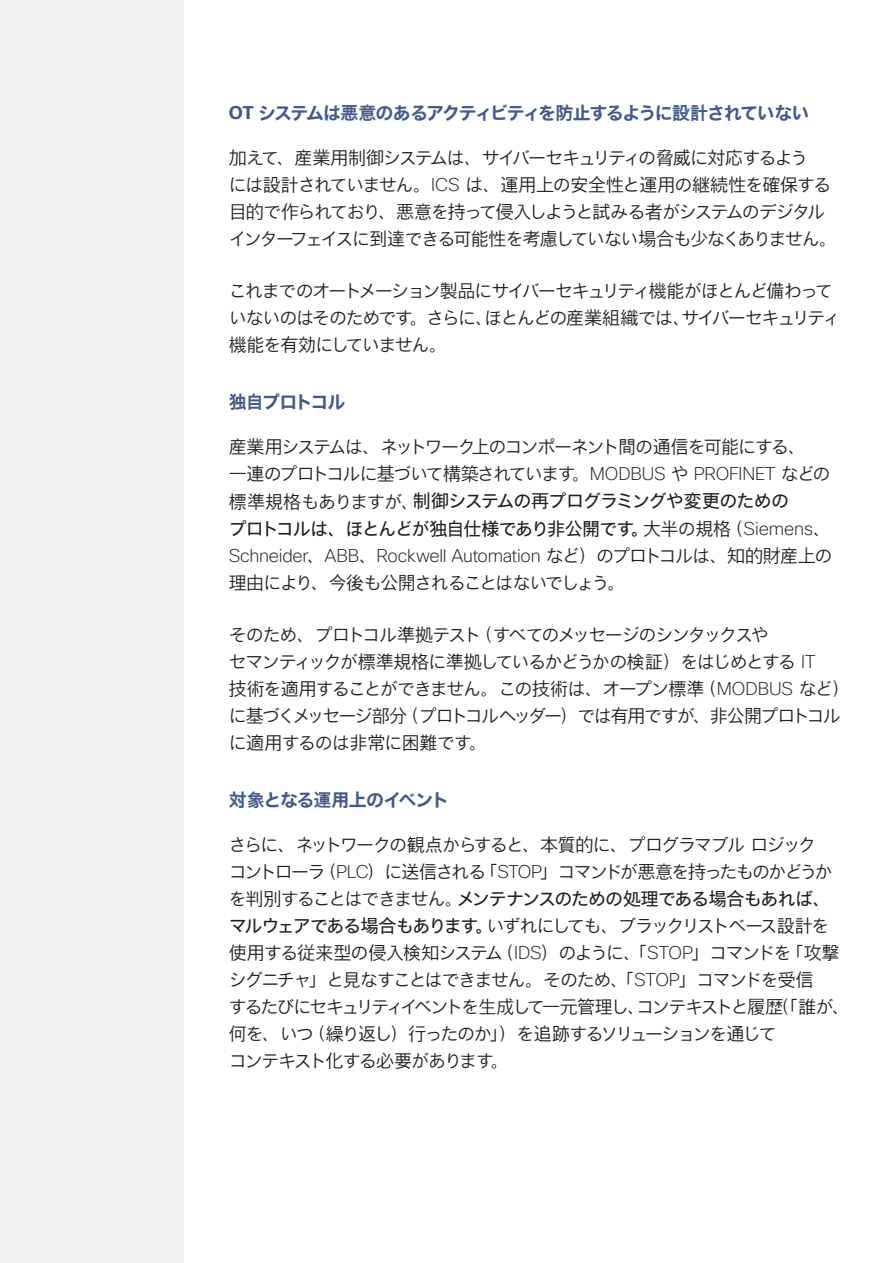
<style>
.page{position:relative;width:893px;height:1263px;background:#fff}
.page>*{position:absolute;margin:0;border:0;box-sizing:border-box;transform-origin:0 0}
.Paragraph_Style5{font:18px/27px "Cisco Sans JPN Light";letter-spacing:-.075em;color:#231f20}
.Paragraph_Style1{font:18px/27px "Cisco Sans JPN Light";letter-spacing:-.095em;color:#231f20}
.Paragraph_Style7{font:18px/27px "Cisco Sans JPN Light";letter-spacing:-.08em;color:#231f20}
.Paragraph_Style14{font:18px "Cisco Sans JPN Bold";letter-spacing:-.07em;color:#435b88}
.Paragraph_Style5-2{font:18px "Cisco Sans JPN Bold";letter-spacing:-.06em;color:#435b88}
.Paragraph_Style5-3{font:18px "Cisco Sans JPN Bold";letter-spacing:-.08em;color:#435b88}
.s1{font-family:"Cisco Sans TT";font-weight:700}
.s2{font-family:"Cisco Sans TT";font-weight:200}
.s3{font-family:"Cisco Sans JPN"}
</style>
<div class="page">
<div style="left:0;top:0;width:184px;height:1263px;background:#eff0f0"></div>
<p class="Paragraph_Style14" style="left:229px;top:101px;width:582px"><span class="s1">OT</span> システムは悪意のあるアクティビティを防止するように設計されていない</p>
<p class="Paragraph_Style5" style="left:229px;top:145px;width:610px">加えて、産業用制御システムは、サイバーセキュリティの脅威に対応するよう<br>には設計されていません。<span class="s2">ICS</span> は、運用上の安全性と運用の継続性を確保する目的で作られており、悪意を持って侵入しようと試みる者がシステムのデジタルインターフェイスに到達できる可能性を考慮していない場合も少なくありません。</p>
<p class="Paragraph_Style7" style="left:229px;top:279px;width:613px">これまでのオートメーション製品にサイバーセキュリティ機能がほとんど備わっていないのはそのためです。さらに、ほとんどの産業組織では、サイバーセキュリティ機能を有効にしていません。</p>
<p class="Paragraph_Style5-3" style="left:229px;top:390px;width:118px">独自プロトコル</p>
<p class="Paragraph_Style5" style="left:229px;top:435px;width:605px">産業用システムは、ネットワーク上のコンポーネント間の通信を可能にする、<br>一連のプロトコルに基づいて構築されています。<span class="s2">MODBUS</span> や <span class="s2">PROFINET</span> などの標準規格もありますが、<span class="s3">制御システムの再プログラミングや変更のための<br>プロトコルは、ほとんどが独自仕様であり非公開です。</span>大半の規格（<span class="s2">Siemens</span>、<span class="s2">Schneider</span>、<span class="s2">ABB</span>、<span class="s2">Rockwell Automation</span> など）のプロトコルは、知的財産上の理由により、今後も公開されることはないでしょう。</p>
<p class="Paragraph_Style7" style="left:229px;top:622px;width:622px">そのため、プロトコル準拠テスト（すべてのメッセージのシンタックスや<br>セマンティックが標準規格に準拠しているかどうかの検証）をはじめとする <span class="s2">IT<br></span>技術を適用することができません。この技術は、オープン標準（<span class="s2">MODBUS</span> など）に基づくメッセージ部分（プロトコルヘッダー）では有用ですが、非公開プロトコルに適用するのは非常に困難です。</p>
<p class="Paragraph_Style5-2" style="left:229px;top:788px;width:222px">対象となる運用上のイベント</p>
<p class="Paragraph_Style1" style="left:229px;top:832px;width:622px">さらに、ネットワークの観点からすると、本質的に、プログラマブルロジック<br>コントローラ（<span class="s2">PLC</span>）に送信される「<span class="s2">STOP</span>」コマンドが悪意を持ったものかどうかを判別することはできません。<span class="s3">メンテナンスのための処理である場合もあれば、マルウェアである場合もあります。</span>いずれにしても、ブラックリストベース設計を使用する従来型の侵入検知システム（<span class="s2">IDS</span>）のように、「<span class="s2">STOP</span>」コマンドを「攻撃シグニチャ」と見なすことはできません。そのため、「<span class="s2">STOP</span>」コマンドを受信<br>するたびにセキュリティイベントを生成して一元管理し、コンテキストと履歴（「誰が、何を、いつ（繰り返し）行ったのか」）を追跡するソリューションを通じて<br>コンテキスト化する必要があります。</p>
</div>
